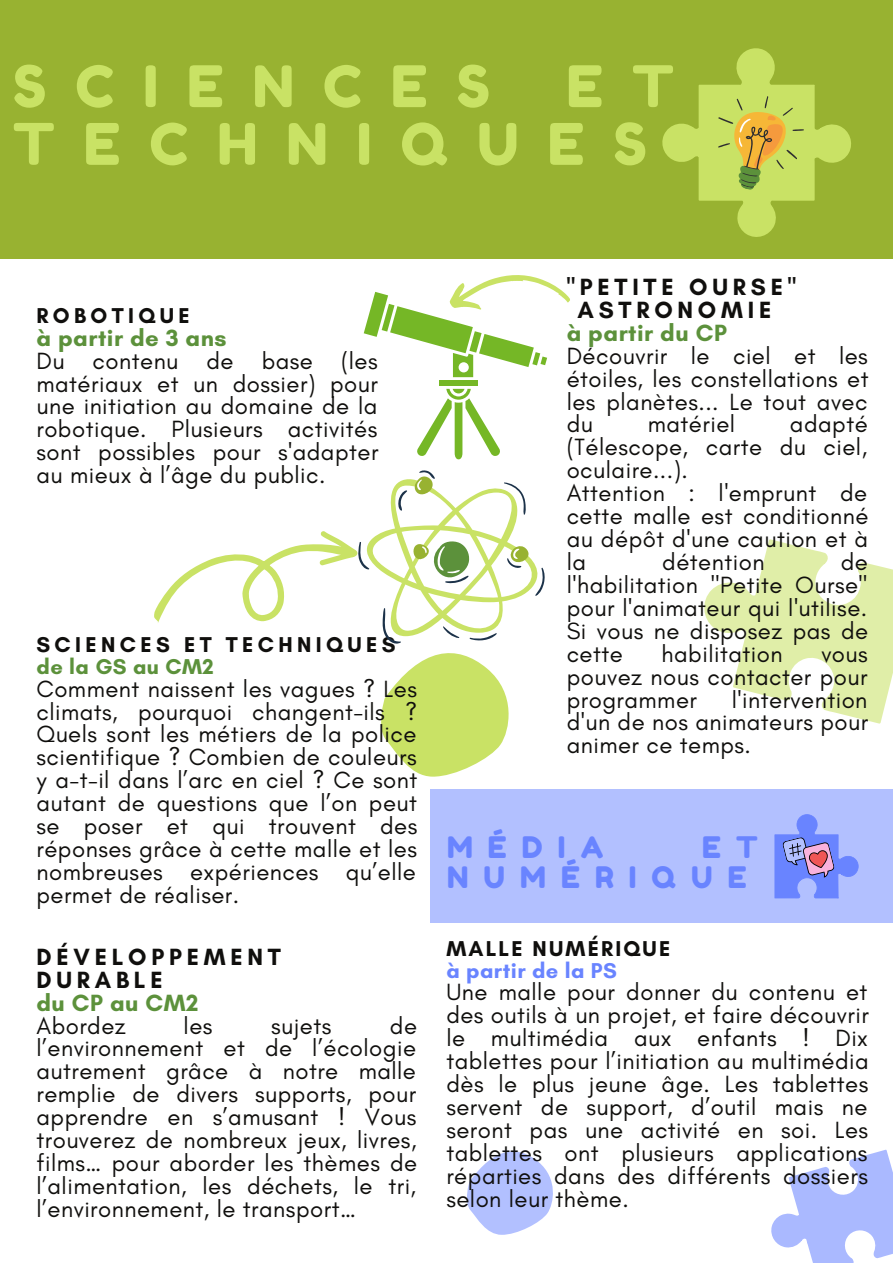
<style>
.page{position:relative;width:893px;height:1264px;background:#fff}
.page>*{position:absolute;margin:0;border:0;box-sizing:border-box;transform-origin:0 0}
.t1{font:57.15px/57.6px "Fredoka One";letter-spacing:.51em;color:#c9e265}
.t2{font:29.55px/29.8px "Fredoka One";letter-spacing:.51em;color:#6984ff}
.t3{font:23.85px/23px "Glacial Indifference";letter-spacing:.02em;color:#100f0d;text-align:justify}
.t4{font:700 23.85px/23px "Glacial Indifference";letter-spacing:.2em;color:#100f0d}
.t5{font:700 23.85px "Glacial Indifference";letter-spacing:.02em;color:#5c913b}
.t6{font:700 21.9px "Glacial Indifference";letter-spacing:.2em;color:#100f0d}
.t7{font:700 21.9px "Glacial Indifference";letter-spacing:.1em;color:#100f0d}
.t8{font:700 21.9px "Glacial Indifference";letter-spacing:.02em;color:#6984ff}
.t9{font:700 21.9px "Glacial Indifference";letter-spacing:.02em;color:#5c913b}
</style>
<div class="page">
<svg style="left:704px;top:539px;width:188px;height:184px"></svg>
<div style="left:0;top:0;width:892px;height:258px;background:#98b231"></div>
<svg style="left:662px;top:48px;width:189px;height:189px"></svg>
<div style="left:439px;top:380px;width:39px;height:6px;background:#75b726"></div>
<svg style="left:417px;top:389px;width:83px;height:70px"></svg>
<svg style="left:154px;top:470px;width:390px;height:307px"></svg>
<div style="left:430px;top:788px;width:462px;height:134px;background:#b2c0ff"></div>
<svg style="left:774px;top:814px;width:85px;height:84px"></svg>
<svg style="left:771px;top:1149px;width:121px;height:113px"></svg>
<svg style="left:467px;top:1151px;width:86px;height:83px"></svg>
<svg style="left:364px;top:275px;width:206px;height:102px"></svg>
<h1 class="t1" style="left:13px;top:57px;width:478px">SCIENCES</h1>
<h1 class="t1" style="left:13px;top:57px;width:662px;text-indent:553px">E T<br>TECHNIQUES</h1>
<p class="t6" style="left:36px;top:302px;width:155px">ROBOTIQUE</p>
<p class="t5" style="left:36px;top:323px;width:192px">à partir de 3 ans</p>
<p class="t3" style="left:36px;top:349px;width:343px">Du contenu de base (les matériaux et un dossier) pour une initiation au domaine de la robotique. Plusieurs activités sont possibles pour s'adapter au mieux à l’âge du public.</p>
<p class="t6" style="left:36px;top:631px;width:360px">SCIENCES ET TECHNIQUES</p>
<p class="t9" style="left:36px;top:652px;width:179px">de la GS au CM2</p>
<p class="t3" style="left:36px;top:677px;width:382px">Comment naissent les vagues ? Les climats, pourquoi changent-ils ?<br>Quels sont les métiers de la police scientifique ? Combien de couleurs y a-t-il dans l’arc en ciel ? Ce sont autant de questions que l’on peut se poser et qui trouvent des réponses grâce à cette malle et les nombreuses expériences qu’elle permet de réaliser.</p>
<p class="t4" style="left:36px;top:945px;width:246px">DÉVELOPPEMENT<br>DURABLE</p>
<p class="t5" style="left:36px;top:987px;width:163px">du CP au CM2</p>
<p class="t3" style="left:36px;top:1014px;width:91px">Abordez</p>
<p class="t3" style="left:184px;top:1014px;width:30px">les</p>
<p class="t3" style="left:271px;top:1014px;width:62px">sujets</p>
<p class="t3" style="left:36px;top:1014px;width:382px;text-indent:353px">de l’environnement et de l’écologie autrement grâce à notre malle remplie de divers supports, pour apprendre en s’amusant ! Vous trouverez de nombreux jeux, livres, films… pour aborder les thèmes de l’alimentation, les déchets, le tri, l’environnement, le transport…</p>
<p class="t4" style="left:566px;top:275px;width:231px;text-align:center">"PETITE OURSE"<br>ASTRONOMIE</p>
<p class="t5" style="left:566px;top:318px;width:162px">à partir du CP</p>
<p class="t3" style="left:566px;top:345px;width:303px">Découvrir le ciel et les étoiles, les constellations et les planètes... Le tout avec du</p>
<p class="t3" style="left:566px;top:413px;width:303px;text-align:left;text-indent:223px">adapté (Télescope, carte du ciel, oculaire...).<br>Attention : l'emprunt de cette malle est conditionné au dépôt d'une caution et à la</p>
<p class="t3" style="left:647px;top:413px;width:89px">matériel</p>
<p class="t3" style="left:566px;top:551px;width:303px;text-indent:274px">de l'habilitation "Petite Ourse" pour l'animateur qui l'utilise.<br>Si vous ne disposez pas de cette</p>
<p class="t3" style="left:662px;top:551px;width:104px">détention</p>
<p class="t3" style="left:661px;top:642px;width:122px">habilitation</p>
<p class="t3" style="left:566px;top:642px;width:302px;text-indent:254px">vous pouvez nous contacter pour programmer</p>
<p class="t3" style="left:566px;top:688px;width:303px;text-indent:165px">l'intervention d'un de nos animateurs pour animer ce temps.</p>
<p class="t2" style="left:447px;top:832px;width:158px">MÉDIA</p>
<p class="t2" style="left:447px;top:832px;width:312px;text-indent:255px">E T<br>NUMÉRIQUE</p>
<p class="t7" style="left:446px;top:935px;width:225px">MALLE NUMÉRIQUE</p>
<p class="t8" style="left:446px;top:956px;width:172px">à partir de la PS</p>
<p class="t3" style="left:446px;top:981px;width:424px">Une malle pour donner du contenu et des outils à un projet, et faire découvrir le multimédia aux enfants ! Dix tablettes pour l’initiation au multimédia dès le plus jeune âge. Les tablettes servent de support, d’outil mais ne seront pas une activité en soi. Les tablettes ont plusieurs applications réparties dans des différents dossiers selon leur thème.</p>
</div>
